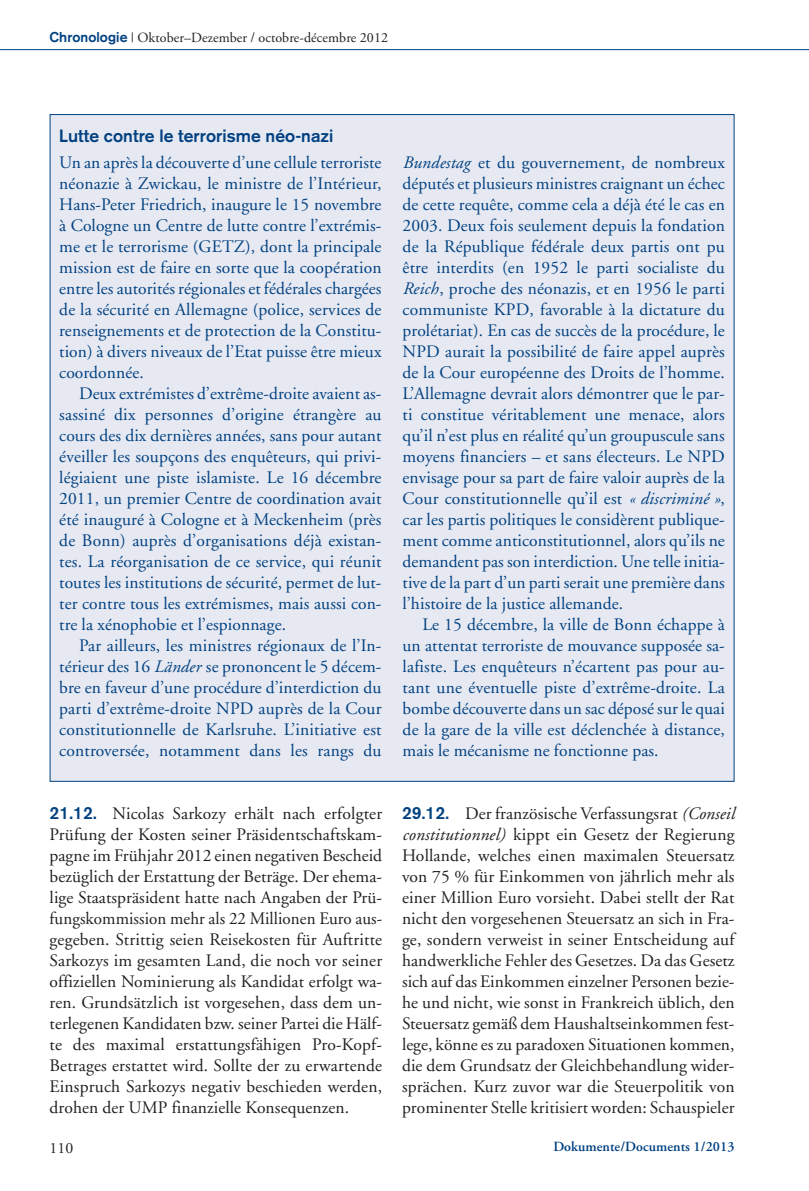
<style>
.page{position:relative;width:809px;height:1191px;background:#fff}
.page>*{position:absolute;margin:0;border:0;box-sizing:border-box;transform-origin:0 0}
.t1{font:17.5px/21px "Adobe Garamond";letter-spacing:.005em;color:#014181;text-align:justify}
.t2{font:17.5px/21px "Adobe Garamond";letter-spacing:.005em;color:#231f20;text-align:justify}
.t3{font:700 17.5px "Akzidenz Grotesk";letter-spacing:.005em;color:#014181}
.t4{font:15.75px "Adobe Garamond";color:#231f20}
.t5{font:14px "Adobe Garamond";letter-spacing:.005em;color:#231f20}
.t6{font:600 14px "Adobe Garamond";letter-spacing:.005em;color:#014181}
.s1{font-family:"Akzidenz Grotesk";font-weight:700;color:#014181}
.s2{font-style:italic}
.s3{font-family:"Akzidenz Grotesk BE";font-weight:500;color:#014181}
</style>
<div class="page">
<hr style="left:0;top:49px;width:809px;height:1px;background:#014181">
<div style="left:50px;top:115px;width:683px;height:666px;background:#e7e9f2"></div>
<p class="t5" style="left:50px;top:32px;width:340px"><span class="s1">Chronologie</span> | Oktober–Dezember / octobre-décembre 2012</p>
<p class="t3" style="left:59px;top:129px;width:275px">Lutte contre le terrorisme néo-nazi</p>
<p class="t1" style="left:59px;top:153px;width:324px">Un an après la découverte d’une cellule terroriste néonazie à Zwickau, le ministre de l’Intérieur, Hans-Peter Friedrich, inaugure le 15 novembre à Cologne un Centre de lutte contre l’extrémis&shy;me et le terrorisme (GETZ), dont la principale mission est de faire en sorte que la coopération entre les autorités régionales et fédérales chargées de la sécurité en Allemagne (police, services de renseignements et de protection de la Constitu&shy;tion) à divers niveaux de l’Etat puisse être mieux coordonnée.</p>
<p class="t1" style="left:59px;top:384px;width:324px;text-indent:20px">Deux extrémistes d’extrême-droite avaient as&shy;sassiné dix personnes d’origine étrangère au cours des dix dernières années, sans pour autant éveiller les soupçons des enquêteurs, qui privi&shy;légiaient une piste islamiste. Le 16 décembre 2011, un premier Centre de coordination avait été inauguré à Cologne et à Meckenheim (près de Bonn) auprès d’organisations déjà existan&shy;tes. La réorganisation de ce service, qui réunit toutes les institutions de sécurité, permet de lut&shy;ter contre tous les extrémismes, mais aussi con&shy;tre la xénophobie et l’espionnage.</p>
<p class="t1" style="left:59px;top:636px;width:324px;text-indent:20px">Par ailleurs, les ministres régionaux de l’In&shy;térieur des 16 <span class="s2">Länder</span> se prononcent le 5 décem&shy;bre en faveur d’une procédure d’interdiction du parti d’extrême-droite NPD auprès de la Cour constitutionnelle de Karlsruhe. L’initiative est controversée, notamment dans les rangs du</p>
<p class="t2" style="left:50px;top:804px;width:334px"><span class="s3">21.12.</span> Nicolas Sarkozy erhält nach erfolgter Prüfung der Kosten seiner Präsidentschaftskam&shy;pagne im Frühjahr 2012 einen negativen Bescheid bezüglich der Erstattung der Beträge. Der ehema&shy;lige Staatspräsident hatte nach Angaben der Prü&shy;fungskommission mehr als 22 Millionen Euro aus&shy;gegeben. Strittig seien Reisekosten für Auftritte Sarkozys im gesamten Land, die noch vor seiner offiziellen Nominierung als Kandidat erfolgt wa&shy;ren. Grundsätzlich ist vorgesehen, dass dem un&shy;terlegenen Kandidaten bzw. seiner Partei die Hälf&shy;te des maximal erstattungsfähigen Pro-Kopf-Betrages erstattet wird. Sollte der zu erwartende Einspruch Sarkozys negativ beschieden werden, drohen der UMP finanzielle Konsequenzen.</p>
<p class="t1" style="left:402px;top:153px;width:324px"><span class="s2">Bundestag</span> et du gouvernement, de nombreux députés et plusieurs ministres craignant un échec de cette requête, comme cela a déjà été le cas en 2003. Deux fois seulement depuis la fondation de la République fédérale deux partis ont pu être interdits (en 1952 le parti socialiste du <span class="s2">Reich</span>, proche des néonazis, et en 1956 le parti communiste KPD, favorable à la dictature du prolétariat). En cas de succès de la procédure, le NPD aurait la possibilité de faire appel auprès de la Cour européenne des Droits de l’homme.<br>L’Allemagne devrait alors démontrer que le par&shy;ti constitue véritablement une menace, alors qu’il n’est plus en réalité qu’un groupuscule sans moyens financiers – et sans électeurs. Le NPD envisage pour sa part de faire valoir auprès de la Cour constitutionnelle qu’il est <span class="s2">« discriminé »</span>, car les partis politiques le considèrent publique&shy;ment comme anticonstitutionnel, alors qu’ils ne demandent pas son interdiction. Une telle initia&shy;tive de la part d’un parti serait une première dans l’histoire de la justice allemande.</p>
<p class="t1" style="left:402px;top:615px;width:324px;text-indent:20px">Le 15 décembre, la ville de Bonn échappe à un attentat terroriste de mouvance supposée sa&shy;lafiste. Les enquêteurs n’écartent pas pour au&shy;tant une éventuelle piste d’extrême-droite. La bombe découverte dans un sac déposé sur le quai de la gare de la ville est déclenchée à distance, mais le mécanisme ne fonctionne pas.</p>
<p class="t2" style="left:402px;top:804px;width:334px"><span class="s3">29.12.</span> Der französische Verfassungsrat <span class="s2">(Conseil constitutionnel)</span> kippt ein Gesetz der Regierung Hollande, welches einen maximalen Steuersatz von 75 % für Einkommen von jährlich mehr als einer Million Euro vorsieht. Dabei stellt der Rat nicht den vorgesehenen Steuersatz an sich in Fra&shy;ge, sondern verweist in seiner Entscheidung auf handwerkliche Fehler des Gesetzes. Da das Gesetz sich auf das Einkommen einzelner Personen bezie&shy;he und nicht, wie sonst in Frankreich üblich, den Steuersatz gemäß dem Haushaltseinkommen fest&shy;lege, könne es zu paradoxen Situationen kommen, die dem Grundsatz der Gleichbehandlung wider&shy;sprächen. Kurz zuvor war die Steuerpolitik von prominenter Stelle kritisiert worden: Schauspieler</p>
<p class="t4" style="left:50px;top:1141px;width:25px">110</p>
<p class="t6" style="left:553px;top:1141px;width:183px">Dokumente/Documents 1/2013</p>
</div>
